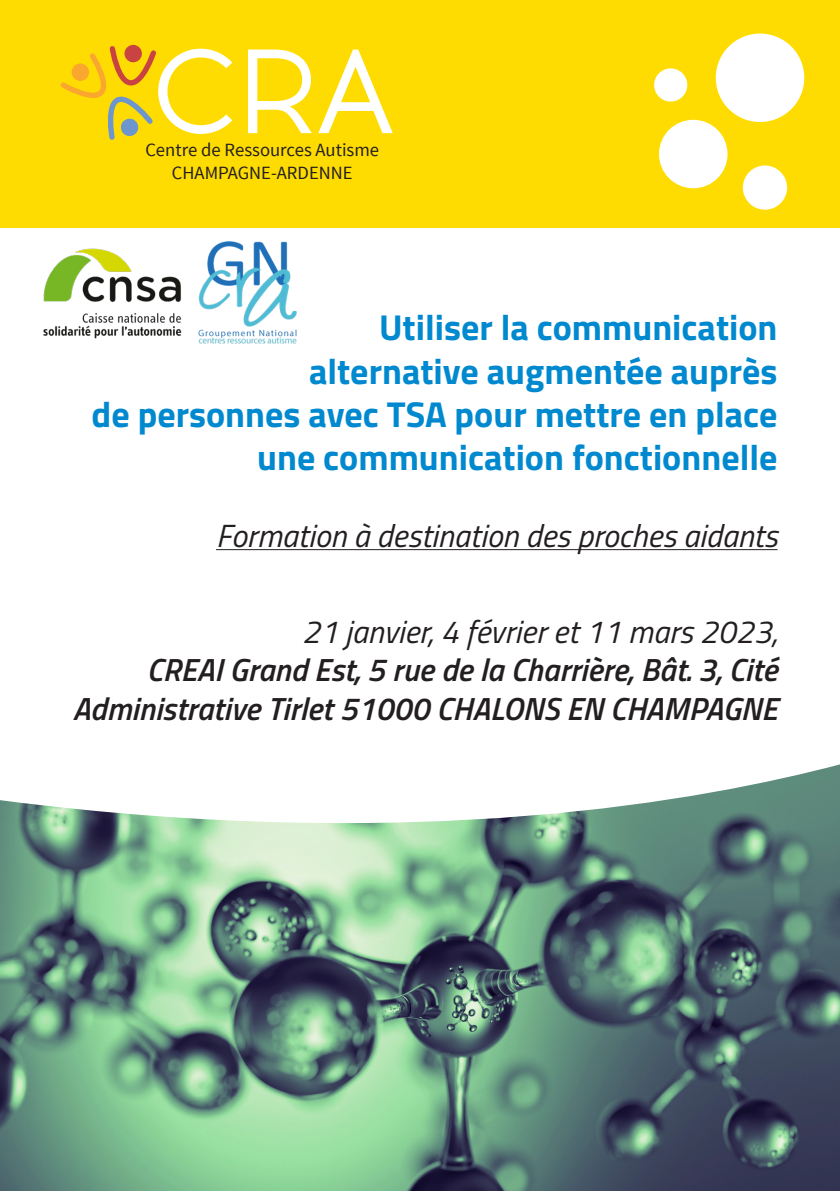
<style>
.page{position:relative;width:840px;height:1191px;background:#fff}
.page>*{position:absolute;margin:0;border:0;box-sizing:border-box;transform-origin:0 0}
.t1{font:700 36px/43.2px "Titillium Web";color:#0089cf;text-align:right}
.t2{font:italic 600 32px "Titillium Web";color:#231f20}
.t3{font:italic 32px "Titillium Web";color:#231f20}
.t4{font:18.6px/22.4px "Source Sans Pro";color:#231f20;text-align:center}
</style>
<div class="page">
<img style="left:0;top:764px;width:839px;height:427px">
<div style="left:0;top:0;width:839px;height:228px;background:#ffdc01"></div>
<svg style="left:248px;top:50px;width:63px;height:83px"></svg>
<svg style="left:318px;top:50px;width:74px;height:83px"></svg>
<svg style="left:60px;top:44px;width:172px;height:96px"></svg>
<hr style="left:216px;top:549px;width:561px;height:1px;background:#231f20">
<div style="left:715px;top:34px;width:88px;height:88px;background:#fff;border-radius:50%"></div>
<div style="left:653px;top:68px;width:34px;height:34px;background:#fff;border-radius:50%"></div>
<div style="left:658px;top:120px;width:69px;height:68px;background:#fff;border-radius:50%"></div>
<div style="left:742px;top:165px;width:44px;height:45px;background:#fff;border-radius:50%"></div>
<img style="left:43px;top:248px;width:139px;height:91px">
<img style="left:198px;top:241px;width:99px;height:103px">
<p class="t4" style="left:145px;top:139px;width:235px">Centre de Ressources Autisme<br>CHAMPAGNE-ARDENNE</p>
<p class="t1" style="left:379px;top:304px;width:400px">Utiliser la communication</p>
<p class="t1" style="left:309px;top:347px;width:469px">alternative augmentée auprès</p>
<p class="t1" style="left:92px;top:391px;width:687px">de personnes avec TSA pour mettre en place une communication fonctionnelle</p>
<p class="t3" style="left:216px;top:512px;width:562px">Formation à destination des proches aidants</p>
<p class="t3" style="left:302px;top:608px;width:476px">21 janvier, 4 février et 11 mars 2023,</p>
<p class="t2" style="left:147px;top:646px;width:632px">CREAI Grand Est, 5 rue de la Charrière, Bât. 3, Cité</p>
<p class="t2" style="left:73px;top:684px;width:706px">Administrative Tirlet 51000 CHALONS EN CHAMPAGNE</p>
</div>
